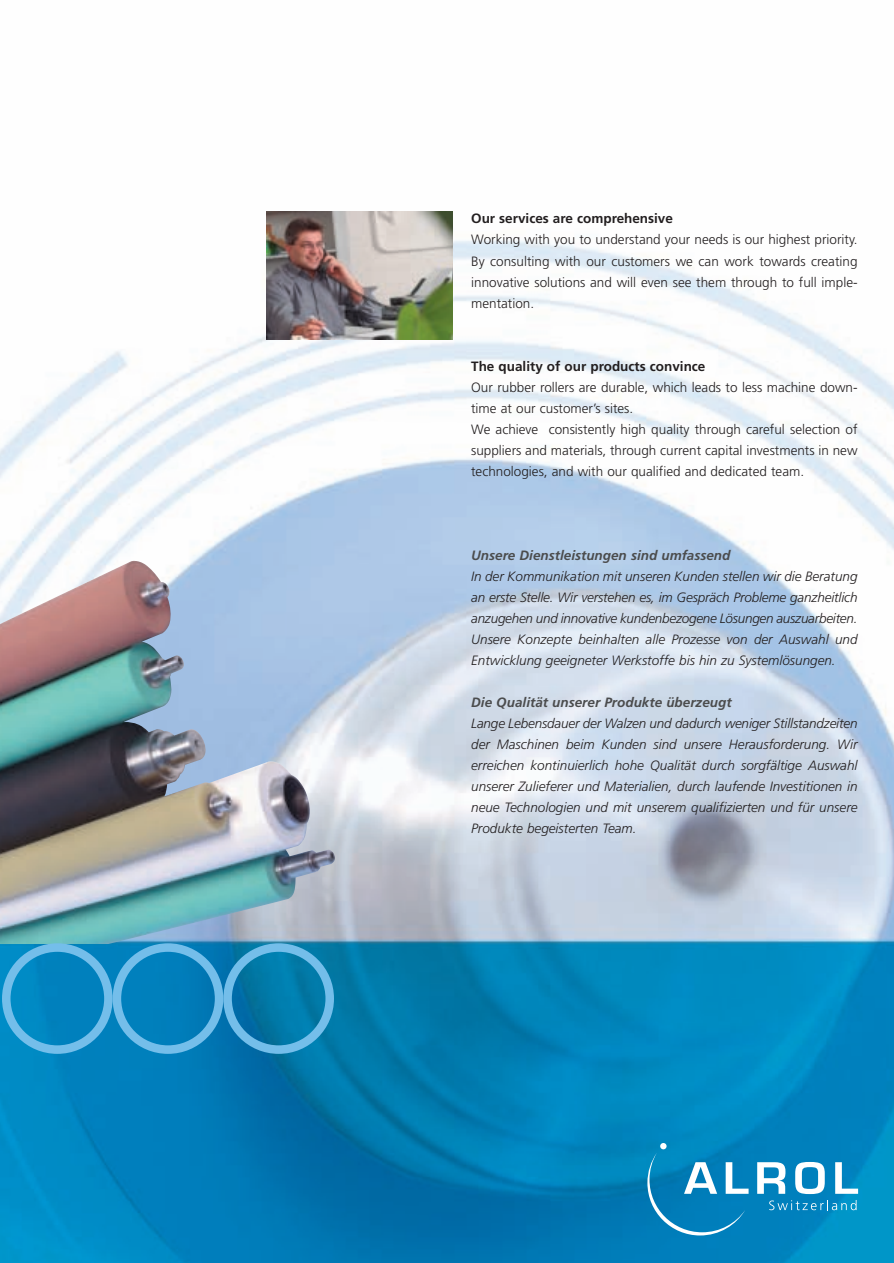
<style>
.page{position:relative;width:894px;height:1263px;background:#fff}
.page>*{position:absolute;margin:0;border:0;box-sizing:border-box;transform-origin:0 0}
.t1{font:italic 300 13.5px/21px "Frutiger";color:#231f20;text-align:justify}
.t2{font:300 13.5px/21px "Frutiger";color:#231f20;text-align:justify}
.t3{font:italic 700 13.5px "Frutiger";color:#4b4c4d}
.t4{font:700 13.5px "Frutiger";color:#231f20}
</style>
<div class="page">
<img style="left:0;top:211px;width:893px;height:1052px">
<img style="left:266px;top:212px;width:186px;height:127px">
<img style="left:0;top:561px;width:335px;height:382px">
<svg style="left:2px;top:943px;width:332px;height:111px;background:#1a8bc1"></svg>
<svg style="left:647px;top:1143px;width:101px;height:92px;background:#208fc2"></svg>
<svg style="left:756px;top:1162px;width:29px;height:32px"></svg>
<svg style="left:794px;top:1162px;width:30px;height:32px"></svg>
<svg style="left:834px;top:1162px;width:23px;height:32px"></svg>
<svg style="left:768px;top:1200px;width:88px;height:10px"></svg>
<p class="t4" style="left:471px;top:213px;width:203px">Our services are comprehensive</p>
<p class="t2" style="left:471px;top:230px;width:388px">Working with you to understand your needs is our highest priority.<br>By consulting with our customers we can work towards creating innovative solutions and will even see them through to full imple&shy;mentation.</p>
<p class="t4" style="left:471px;top:360px;width:236px">The quality of our products convince</p>
<p class="t2" style="left:471px;top:377px;width:388px;text-align:left">Our rubber rollers are durable, which leads to less machine down&shy;time at our customer’s sites.<br>We achieve consistently high quality through careful selection of suppliers and materials, through current capital investments in new technologies, and with our qualified and dedicated team.</p>
<p class="t3" style="left:471px;top:549px;width:261px">Unsere Dienstleistungen sind umfassend</p>
<p class="t1" style="left:471px;top:566px;width:388px">In der Kommunikation mit unseren Kunden stellen wir die Beratung an erste Stelle. Wir verstehen es, im Gespräch Probleme ganzheitlich anzugehen und innovative kundenbezogene Lösungen auszuarbeiten.<br>Unsere Konzepte beinhalten alle Prozesse von der Auswahl und Entwicklung geeigneter Werkstoffe bis hin zu Systemlösungen.</p>
<p class="t3" style="left:471px;top:696px;width:262px">Die Qualität unserer Produkte überzeugt</p>
<p class="t1" style="left:471px;top:713px;width:388px">Lange Lebensdauer der Walzen und dadurch weniger Stillstandzeiten der Maschinen beim Kunden sind unsere Herausforderung. Wir erreichen kontinuierlich hohe Qualität durch sorgfältige Auswahl unserer Zulieferer und Materialien, durch laufende Investitionen in neue Technologien und mit unserem qualifizierten und für unsere Produkte begeisterten Team.</p>
</div>
